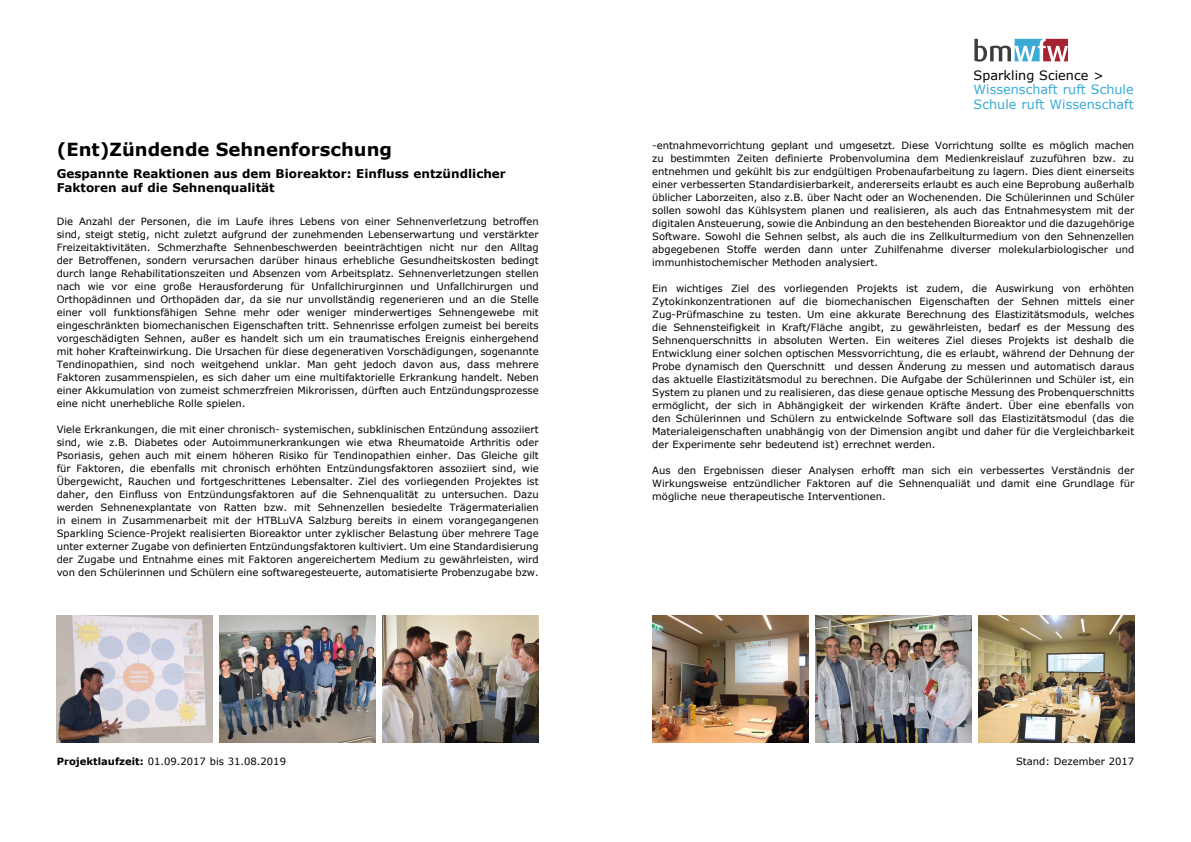
<style>
.page{position:relative;width:1191px;height:842px;background:#fff}
.page>*{position:absolute;margin:0;border:0;box-sizing:border-box;transform-origin:0 0}
.t1{font:700 18px "Verdana";color:#000}
.t2{font:12.8px/14.5px "Verdana";color:#3babd5}
.t3{font:12.8px "Verdana";color:#000}
.t4{font:700 12px/14px "Verdana";color:#000}
.t5{font:10px/13px "Verdana";color:#000;text-align:justify}
.s1{font-weight:700}
</style>
<div class="page">
<svg style="left:974px;top:39px;width:94px;height:23px"></svg>
<img style="left:978px;top:615px;width:156px;height:128px">
<img style="left:815px;top:615px;width:156px;height:128px">
<img style="left:652px;top:615px;width:156px;height:128px">
<img style="left:383px;top:615px;width:156px;height:128px">
<img style="left:220px;top:615px;width:156px;height:128px">
<img style="left:57px;top:615px;width:156px;height:128px">
<h1 class="t1" style="left:57px;top:136px;width:337px">(Ent)Zündende Sehnenforschung</h1>
<p class="t4" style="left:57px;top:166px;width:451px">Gespannte Reaktionen aus dem Bioreaktor: Einfluss entzündlicher<br>Faktoren auf die Sehnenqualität</p>
<p class="t5" style="left:57px;top:215px;width:483px">Die Anzahl der Personen, die im Laufe ihres Lebens von einer Sehnenverletzung betroffen sind, steigt stetig, nicht zuletzt aufgrund der zunehmenden Lebenserwartung und verstärkter Freizeitaktivitäten. Schmerzhafte Sehnenbeschwerden beeinträchtigen nicht nur den Alltag der Betroffenen, sondern verursachen darüber hinaus erhebliche Gesundheitskosten bedingt durch lange Rehabilitationszeiten und Absenzen vom Arbeitsplatz. Sehnenverletzungen stellen nach wie vor eine große Herausforderung für Unfallchirurginnen und Unfallchirurgen und Orthopädinnen und Orthopäden dar, da sie nur unvollständig regenerieren und an die Stelle einer voll funktionsfähigen Sehne mehr oder weniger minderwertiges Sehnengewebe mit eingeschränkten biomechanischen Eigenschaften tritt. Sehnenrisse erfolgen zumeist bei bereits vorgeschädigten Sehnen, außer es handelt sich um ein traumatisches Ereignis einhergehend mit hoher Krafteinwirkung. Die Ursachen für diese degenerativen Vorschädigungen, sogenannte Tendinopathien, sind noch weitgehend unklar. Man geht jedoch davon aus, dass mehrere Faktoren zusammenspielen, es sich daher um eine multifaktorielle Erkrankung handelt. Neben einer Akkumulation von zumeist schmerzfreien Mikrorissen, dürften auch Entzündungsprozesse eine nicht unerhebliche Rolle spielen.</p>
<p class="t5" style="left:57px;top:423px;width:483px">Viele Erkrankungen, die mit einer chronisch- systemischen, subklinischen Entzündung assoziiert sind, wie z.B. Diabetes oder Autoimmunerkrankungen wie etwa Rheumatoide Arthritis oder Psoriasis, gehen auch mit einem höheren Risiko für Tendinopathien einher. Das Gleiche gilt für Faktoren, die ebenfalls mit chronisch erhöhten Entzündungsfaktoren assoziiert sind, wie Übergewicht, Rauchen und fortgeschrittenes Lebensalter. Ziel des vorliegenden Projektes ist daher, den Einfluss von Entzündungsfaktoren auf die Sehnenqualität zu untersuchen. Dazu werden Sehnenexplantate von Ratten bzw. mit Sehnenzellen besiedelte Trägermaterialien in einem in Zusammenarbeit mit der HTBLuVA Salzburg bereits in einem vorangegangenen Sparkling Science-Projekt realisierten Bioreaktor unter zyklischer Belastung über mehrere Tage unter externer Zugabe von definierten Entzündungsfaktoren kultiviert. Um eine Standardisierung der Zugabe und Entnahme eines mit Faktoren angereichertem Medium zu gewährleisten, wird von den Schülerinnen und Schülern eine softwaregesteuerte, automatisierte Probenzugabe bzw.</p>
<p class="t3" style="left:973px;top:66px;width:132px">Sparkling Science &gt;</p>
<p class="t2" style="left:973px;top:82px;width:162px">Wissenschaft ruft Schule<br>Schule ruft Wissenschaft</p>
<p class="t5" style="left:652px;top:139px;width:483px">-entnahmevorrichtung geplant und umgesetzt. Diese Vorrichtung sollte es möglich machen zu bestimmten Zeiten definierte Probenvolumina dem Medienkreislauf zuzuführen bzw. zu entnehmen und gekühlt bis zur endgültigen Probenaufarbeitung zu lagern. Dies dient einerseits einer verbesserten Standardisierbarkeit, andererseits erlaubt es auch eine Beprobung außerhalb üblicher Laborzeiten, also z.B. über Nacht oder an Wochenenden. Die Schülerinnen und Schüler sollen sowohl das Kühlsystem planen und realisieren, als auch das Entnahmesystem mit der digitalen Ansteuerung, sowie die Anbindung an den bestehenden Bioreaktor und die dazugehörige Software. Sowohl die Sehnen selbst, als auch die ins Zellkulturmedium von den Sehnenzellen abgegebenen Stoffe werden dann unter Zuhilfenahme diverser molekularbiologischer und immunhistochemischer Methoden analysiert.</p>
<p class="t5" style="left:652px;top:282px;width:483px">Ein wichtiges Ziel des vorliegenden Projekts ist zudem, die Auswirkung von erhöhten Zytokinkonzentrationen auf die biomechanischen Eigenschaften der Sehnen mittels einer Zug-Prüfmaschine zu testen. Um eine akkurate Berechnung des Elastizitätsmoduls, welches die Sehnensteifigkeit in Kraft/Fläche angibt, zu gewährleisten, bedarf es der Messung des Sehnenquerschnitts in absoluten Werten. Ein weiteres Ziel dieses Projekts ist deshalb die Entwicklung einer solchen optischen Messvorrichtung, die es erlaubt, während der Dehnung der Probe dynamisch den Querschnitt und dessen Änderung zu messen und automatisch daraus das aktuelle Elastizitätsmodul zu berechnen. Die Aufgabe der Schülerinnen und Schüler ist, ein System zu planen und zu realisieren, das diese genaue optische Messung des Probenquerschnitts ermöglicht, der sich in Abhängigkeit der wirkenden Kräfte ändert. Über eine ebenfalls von den Schülerinnen und Schülern zu entwickelnde Software soll das Elastizitätsmodul (das die Materialeigenschaften unabhängig von der Dimension angibt und daher für die Vergleichbarkeit der Experimente sehr bedeutend ist) errechnet werden.</p>
<p class="t5" style="left:652px;top:464px;width:483px">Aus den Ergebnissen dieser Analysen erhofft man sich ein verbessertes Verständnis der Wirkungsweise entzündlicher Faktoren auf die Sehnenqualiät und damit eine Grundlage für mögliche neue therapeutische Interventionen.</p>
<p class="t5" style="left:57px;top:754px;width:231px"><span class="s1">Projektlaufzeit:</span> 01.09.2017 bis 31.08.2019</p>
<p class="t5" style="left:1016px;top:754px;width:120px">Stand: Dezember 2017</p>
</div>
